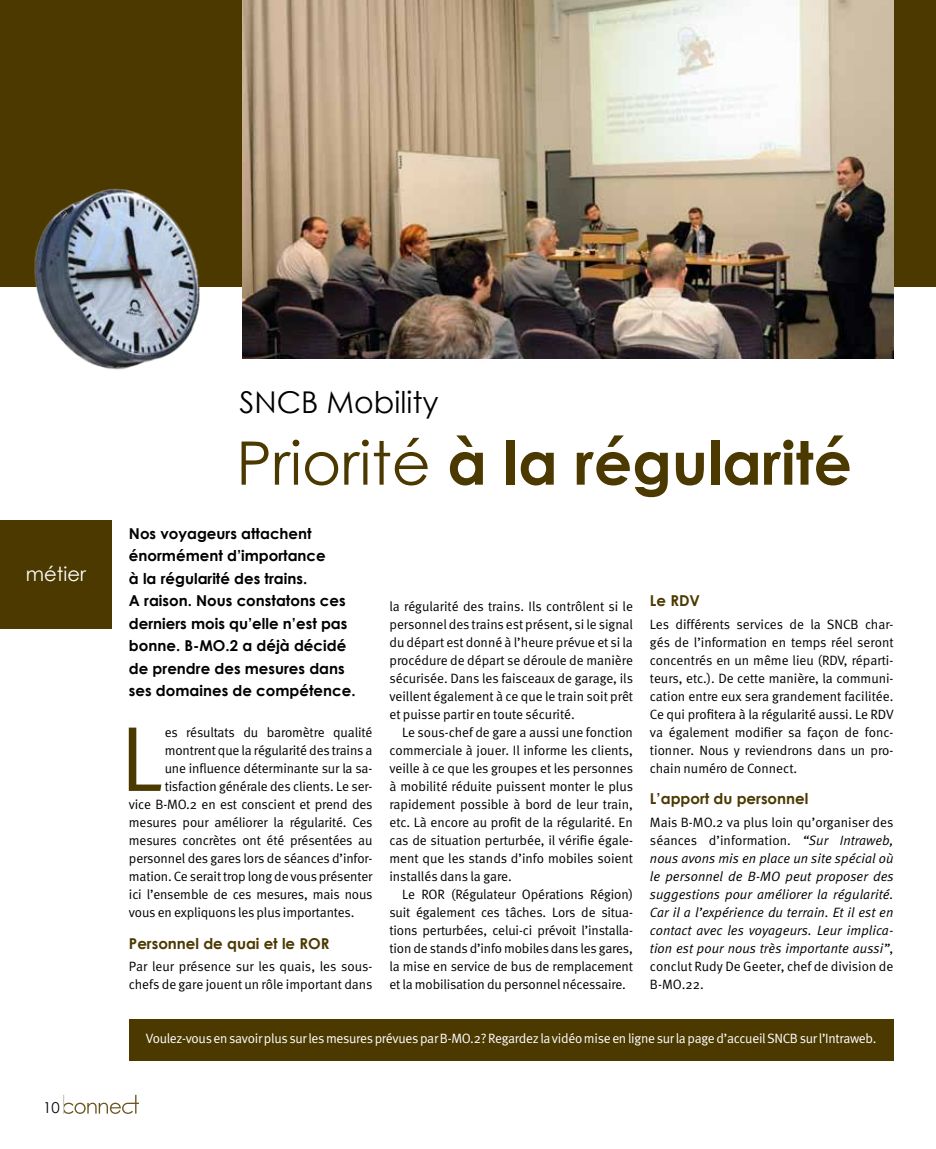
<style>
.page{position:relative;width:936px;height:1149px;background:#fff}
.page>*{position:absolute;margin:0;border:0;box-sizing:border-box;transform-origin:0 0}
.t1{font:92.25px "Meta Normal Caps";color:#4b3900}
.t2{font:700 60px "Century Gothic";color:#4b3900}
.t3{font:30px "Century Gothic";color:#000}
.t4{font:19.5px "Century Gothic";color:#fff}
.t5{font:700 15px/22.5px "Century Gothic";color:#000}
.t6{font:700 15px "Century Gothic";color:#4b3900}
.t7{font:15px "Century Gothic";color:#000}
.t8{font:13.5px/18px "Meta Normal";letter-spacing:-.01em;color:#000;text-align:justify}
.t9{font:italic 13.5px/18px "Meta Normal";letter-spacing:.005em;color:#000;text-align:justify}
.t10{font:13.5px "Meta Normal";letter-spacing:-.02em;color:#fff}
.s1{font-weight:400}
.s2{font-style:normal}
</style>
<div class="page">
<div style="left:0;top:0;width:935px;height:286px;background:#4b3900"></div>
<img style="left:242px;top:0;width:651px;height:358px">
<svg style="left:64px;top:1094px;width:75px;height:19px"></svg>
<div style="left:0;top:520px;width:112px;height:108px;background:#4b3900"></div>
<div style="left:129px;top:1018px;width:764px;height:42px;background:#4b3900"></div>
<img style="left:27px;top:188px;width:185px;height:182px">
<h3 class="t4" style="left:26px;top:562px;width:62px">métier</h3>
<p class="t7" style="left:43px;top:1098px;width:18px">10</p>
<h3 class="t3" style="left:239px;top:383px;width:200px">SNCB Mobility</h3>
<h2 class="t2" style="left:236px;top:425px;width:617px"><span class="s1">Priorité</span> à la régularité</h2>
<p class="t5" style="left:129px;top:521px;width:228px">Nos voyageurs attachent énormément d’importance<br>à la régularité des trains.<br>A raison. Nous constatons ces derniers mois qu’elle n’est pas bonne. B-MO.2 a déjà décidé de prendre des mesures dans ses domaines de compétence.</p>
<p class="t6" style="left:650px;top:591px;width:52px">Le RDV</p>
<p class="t8" style="left:650px;top:614px;width:245px">Les différents services de la SNCB char&shy;gés de l’information en temps réel seront concentrés en un même lieu (RDV, réparti&shy;teurs, etc.). De cette manière, la communi&shy;cation entre eux sera grandement facilitée.<br>Ce qui profitera à la régularité aussi. Le RDV va également modifier sa façon de fonc&shy;tionner. Nous y reviendrons dans un pro&shy;chain numéro de Connect.</p>
<p class="t6" style="left:650px;top:789px;width:160px">L’apport du personnel</p>
<p class="t9" style="left:650px;top:812px;width:245px"><span class="s2">Mais B-MO.2 va plus loin qu’organiser des séances d’information.</span> “Sur Intraweb, nous avons mis en place un site spécial où le personnel de B-MO peut proposer des suggestions pour améliorer la régularité.<br>Car il a l’expérience du terrain. Et il est en contact avec les voyageurs. Leur implica&shy;tion est pour nous très importante aussi”<span class="s2">, conclut Rudy De Geeter, chef de division de B-MO.22.</span></p>
<p class="t8" style="left:389px;top:596px;width:245px">la régularité des trains. Ils contrôlent si le personnel des trains est présent, si le signal du départ est donné à l’heure prévue et si la procédure de départ se déroule de manière sécurisée. Dans les faisceaux de garage, ils veillent également à ce que le train soit prêt et puisse partir en toute sécurité.</p>
<p class="t8" style="left:389px;top:722px;width:245px;text-indent:13px">Le sous-chef de gare a aussi une fonction commerciale à jouer. Il informe les clients, veille à ce que les groupes et les personnes à mobilité réduite puissent monter le plus rapidement possible à bord de leur train, etc. Là encore au profit de la régularité. En cas de situation perturbée, il vérifie égale&shy;ment que les stands d’info mobiles soient installés dans la gare.</p>
<p class="t8" style="left:389px;top:884px;width:245px;text-indent:13px">Le ROR (Régulateur Opérations Région) suit également ces tâches. Lors de situa&shy;tions perturbées, celui-ci prévoit l’installa&shy;tion de stands d’info mobiles dans les gares, la mise en service de bus de remplacement et la mobilisation du personnel nécessaire.</p>
<p class="t8" style="left:165px;top:722px;width:209px">es résultats du baromètre qualité</p>
<p class="t8" style="left:165px;top:740px;width:209px">montrent que la régularité des trains a</p>
<p class="t8" style="left:165px;top:758px;width:209px">une influence déterminante sur la sa-</p>
<p class="t8" style="left:165px;top:776px;width:209px">tisfaction générale des clients. Le ser-</p>
<p class="t8" style="left:129px;top:794px;width:245px">vice B-MO.2 en est conscient et prend des</p>
<p class="t8" style="left:129px;top:812px;width:245px">mesures pour améliorer la régularité. Ces</p>
<p class="t8" style="left:129px;top:830px;width:245px">mesures concrètes ont été présentées au</p>
<p class="t8" style="left:129px;top:848px;width:245px">personnel des gares lors de séances d’infor-</p>
<p class="t8" style="left:129px;top:866px;width:245px">mation. Ce serait trop long de vous présenter</p>
<p class="t8" style="left:129px;top:884px;width:245px">ici l’ensemble de ces mesures, mais nous</p>
<p class="t8" style="left:129px;top:902px;width:227px">vous en expliquons les plus importantes.</p>
<p class="t6" style="left:129px;top:933px;width:202px">Personnel de quai et le ROR</p>
<p class="t8" style="left:129px;top:956px;width:245px">Par leur présence sur les quais, les sous&shy;chefs de gare jouent un rôle important dans</p>
<h1 class="t1" style="left:119px;top:705px;width:44px">L</h1>
<p class="t10" style="left:146px;top:1030px;width:731px">Voulez-vous en savoir plus sur les mesures prévues par B-MO.2? Regardez la vidéo mise en ligne sur la page d’accueil SNCB sur l’Intraweb.</p>
</div>
